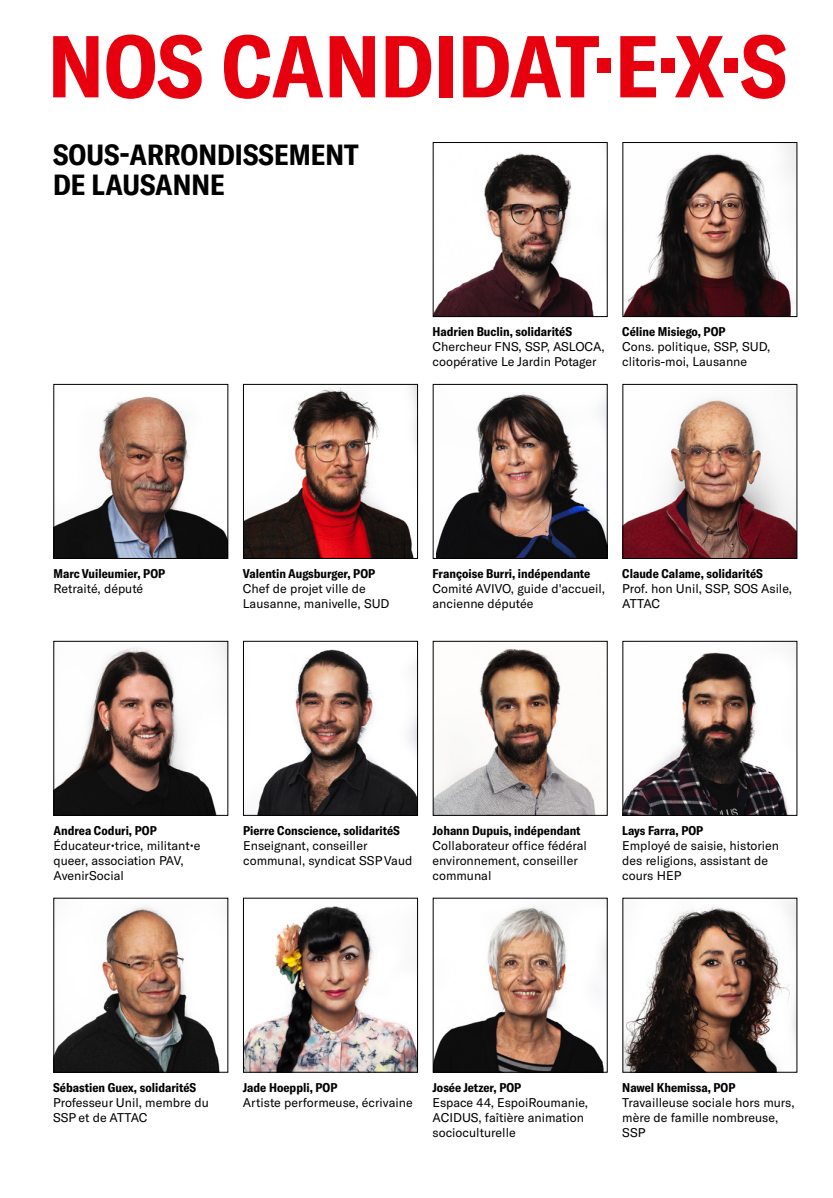
<style>
.page{position:relative;width:833px;height:1198px;background:#fff}
.page>*{position:absolute;margin:0;border:0;box-sizing:border-box;transform-origin:0 0}
.t1{font:700 condensed 86.25px "GT America";color:#e7000e}
.t2{font:700 condensed 28.75px "GT America";color:#000}
.t3{font:12.5px/15px "GT America";color:#000}
.t4{font:700 condensed 12.5px "GT America";color:#000}
</style>
<div class="page">
<img style="left:435px;top:153px;width:159px;height:162px">
<div style="left:433px;top:142px;width:174px;height:175px;border:1px solid #000"></div>
<img style="left:257px;top:649px;width:159px;height:164px">
<div style="left:243px;top:641px;width:175px;height:174px;border:1px solid #000"></div>
<img style="left:624px;top:144px;width:171px;height:171px">
<div style="left:622px;top:142px;width:175px;height:175px;border:1px solid #000"></div>
<img style="left:55px;top:643px;width:171px;height:170px">
<div style="left:53px;top:641px;width:175px;height:174px;border:1px solid #000"></div>
<img style="left:624px;top:900px;width:171px;height:170px">
<img style="left:435px;top:648px;width:161px;height:165px">
<img style="left:55px;top:396px;width:171px;height:161px">
<div style="left:53px;top:384px;width:175px;height:175px;border:1px solid #000"></div>
<img style="left:624px;top:643px;width:171px;height:170px">
<div style="left:622px;top:641px;width:175px;height:174px;border:1px solid #000"></div>
<img style="left:624px;top:386px;width:171px;height:171px">
<div style="left:622px;top:384px;width:175px;height:175px;border:1px solid #000"></div>
<img style="left:245px;top:386px;width:171px;height:171px">
<div style="left:243px;top:384px;width:175px;height:175px;border:1px solid #000"></div>
<img style="left:245px;top:906px;width:171px;height:164px">
<div style="left:243px;top:898px;width:175px;height:174px;border:1px solid #000"></div>
<img style="left:55px;top:907px;width:165px;height:163px">
<div style="left:53px;top:898px;width:175px;height:174px;border:1px solid #000"></div>
<img style="left:436px;top:392px;width:169px;height:165px">
<div style="left:433px;top:384px;width:174px;height:175px;border:1px solid #000"></div>
<img style="left:435px;top:906px;width:170px;height:164px">
<div style="left:433px;top:898px;width:174px;height:174px;border:1px solid #000"></div>
<p class="t1" style="left:48px;top:14px;width:740px">NOS CANDIDAT·E·X·S</p>
<p class="t2" style="left:53px;top:137px;width:307px">SOUS-ARRONDISSEMENT</p>
<p class="t2" style="left:53px;top:167px;width:173px">DE LAUSANNE</p>
<p class="t4" style="left:432px;top:324px;width:141px">Hadrien Buclin, solidaritéS</p>
<p class="t3" style="left:432px;top:339px;width:174px">Chercheur FNS, SSP, ASLOCA, coopérative Le Jardin Potager</p>
<p class="t4" style="left:622px;top:324px;width:105px">Céline Misiego, POP</p>
<p class="t3" style="left:622px;top:339px;width:150px">Cons. politique, SSP, SUD, clitoris-moi, Lausanne</p>
<p class="t4" style="left:53px;top:566px;width:113px">Marc Vuileumier, POP</p>
<p class="t3" style="left:53px;top:581px;width:91px">Retraité, député</p>
<p class="t4" style="left:243px;top:566px;width:134px">Valentin Augsburger, POP</p>
<p class="t3" style="left:243px;top:581px;width:148px">Chef de projet ville de<br>Lausanne, manivelle, SUD</p>
<p class="t4" style="left:432px;top:566px;width:159px">Françoise Burri, indépendante</p>
<p class="t3" style="left:432px;top:581px;width:174px">Comité AVIVO, guide d'accueil, ancienne députée</p>
<p class="t4" style="left:622px;top:566px;width:142px">Claude Calame, solidaritéS</p>
<p class="t3" style="left:622px;top:581px;width:171px">Prof. hon Unil, SSP, SOS Asile,<br>ATTAC</p>
<p class="t4" style="left:53px;top:822px;width:105px">Andrea Coduri, POP</p>
<p class="t3" style="left:53px;top:838px;width:149px">Éducateur•trice, militant•e queer, association PAV,<br>AvenirSocial</p>
<p class="t4" style="left:243px;top:822px;width:158px">Pierre Conscience, solidaritéS</p>
<p class="t3" style="left:243px;top:838px;width:171px">Enseignant, conseiller communal, syndicat SSP Vaud</p>
<p class="t4" style="left:432px;top:822px;width:149px">Johann Dupuis, indépendant</p>
<p class="t3" style="left:432px;top:838px;width:156px">Collaborateur office fédéral environnement, conseiller communal</p>
<p class="t4" style="left:622px;top:822px;width:82px">Lays Farra, POP</p>
<p class="t3" style="left:622px;top:838px;width:158px">Employé de saisie, historien des religions, assistant de cours HEP</p>
<p class="t4" style="left:53px;top:1079px;width:145px">Sébastien Guex, solidaritéS</p>
<p class="t3" style="left:53px;top:1095px;width:157px">Professeur Unil, membre du<br>SSP et de ATTAC</p>
<p class="t4" style="left:243px;top:1079px;width:96px">Jade Hoeppli, POP</p>
<p class="t3" style="left:243px;top:1095px;width:171px">Artiste performeuse, écrivaine</p>
<p class="t4" style="left:432px;top:1079px;width:90px">Josée Jetzer, POP</p>
<p class="t3" style="left:432px;top:1095px;width:157px">Espace 44, EspoiRoumanie,<br>ACIDUS, faîtière animation socioculturelle</p>
<p class="t4" style="left:622px;top:1079px;width:115px">Nawel Khemissa, POP</p>
<p class="t3" style="left:622px;top:1095px;width:174px">Travailleuse sociale hors murs, mère de famille nombreuse,<br>SSP</p>
</div>
